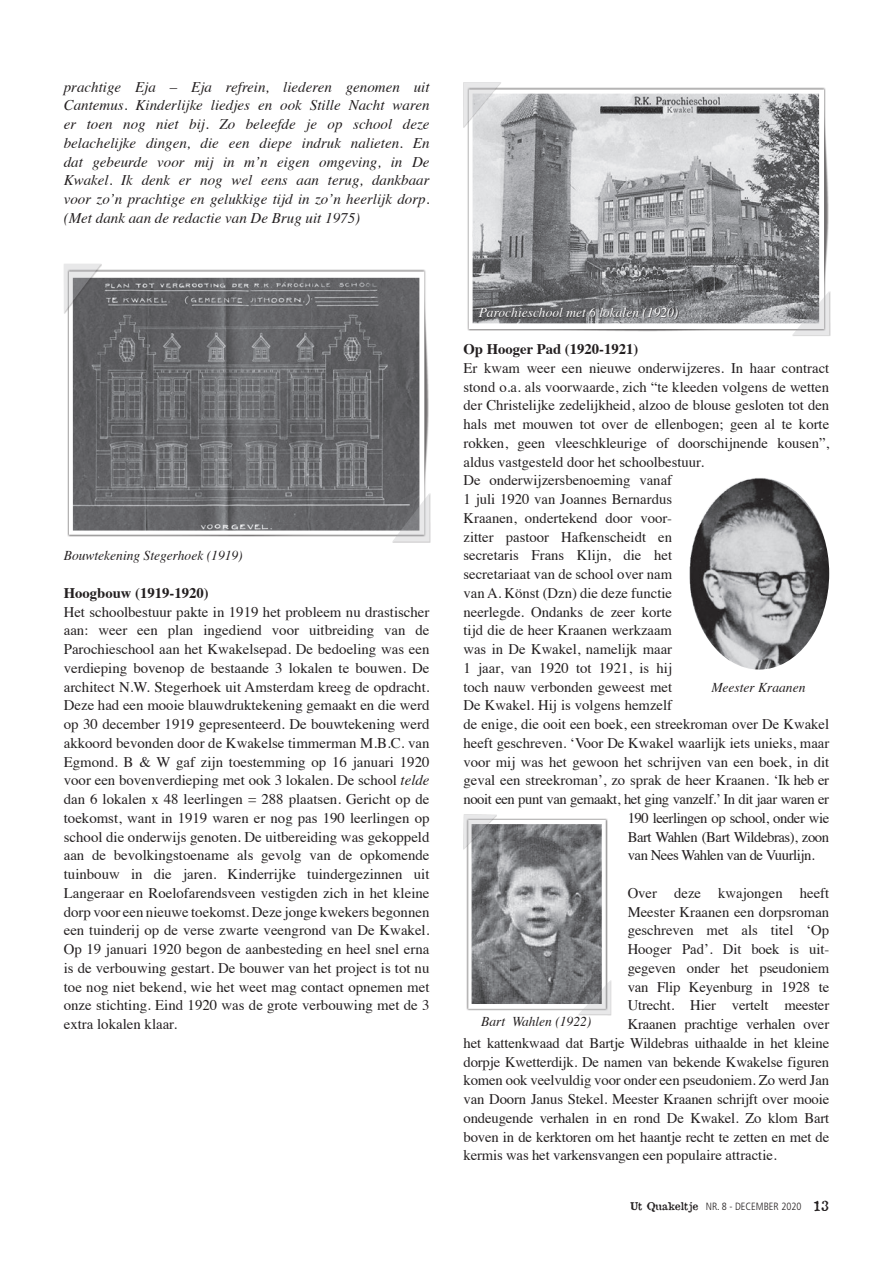
<style>
.page{position:relative;width:893px;height:1263px;background:#fff}
.page>*{position:absolute;margin:0;border:0;box-sizing:border-box;transform-origin:0 0}
.Standaard{font:14.7px/18.8px "Times";color:#231f20;text-align:justify}
.Standaard-2{font:italic 14.7px/18.8px "Times";color:#231f20;text-align:justify}
.Standaard-3{font:14.7px "Times";letter-spacing:-.03em;color:#231f20}
.Standaard-4{font:700 14.7px "Times";color:#231f20}
.Standaard-5{font:italic 13.5px "Times";color:#231f20}
.Standaard-6{font:italic 13.5px "Times";color:#fff}
.t1{font:300 condensed 10.5px "Frutiger LT Std";color:#231f20}
.s1{font-style:italic}
.s2{font-family:"Attic";font-weight:400;font-stretch:normal}
.s3{font-family:"Attic";font-weight:400;font-stretch:normal;font-size:13.5px}
</style>
<div class="page">
<div style="left:67px;top:269px;width:359px;height:268px;background:#231f20;opacity:.75"></div>
<svg style="left:69px;top:271px;width:355px;height:264px"></svg>
<img style="left:73px;top:278px;width:346px;height:252px">
<div style="left:64px;top:264px;width:38px;height:50px;background:#231f20;opacity:.75"></div>
<svg style="left:64px;top:264px;width:37px;height:49px;background:#9c9c9e"></svg>
<div style="left:392px;top:493px;width:39px;height:50px;background:#d9d9da"></div>
<svg style="left:392px;top:493px;width:37px;height:49px"></svg>
<div style="left:467px;top:87px;width:359px;height:244px;background:#231f20;opacity:.75"></div>
<svg style="left:469px;top:89px;width:355px;height:240px"></svg>
<img style="left:473px;top:94px;width:346px;height:229px">
<div style="left:463px;top:82px;width:39px;height:46px;background:#231f20;opacity:.75"></div>
<svg style="left:463px;top:82px;width:38px;height:45px;background:#dddddf"></svg>
<div style="left:792px;top:291px;width:38px;height:45px;background:#d3d3d3"></div>
<svg style="left:792px;top:291px;width:37px;height:44px;background:#acadaf"></svg>
<img style="left:689px;top:478px;width:140px;height:191px">
<div style="left:578px;top:980px;width:34px;height:36px;background:#d7d6d7"></div>
<svg style="left:463px;top:814px;width:148px;height:200px;background:#98999c"></svg>
<div style="left:479px;top:308px;width:199px;height:12px;background:#231f20;opacity:.75"></div>
<p class="Standaard-2" style="left:64px;top:76px;width:367px">prachtige Eja – Eja refrein, liederen genomen uit Cantemus. Kinderlijke liedjes en ook Stille Nacht waren er toen nog niet bij. Zo beleefde je op school deze belachelijke dingen, die een diepe indruk nalieten. En dat gebeurde voor mij in m’n eigen omgeving, in De Kwakel. Ik denk er nog wel eens aan terug, dankbaar voor zo’n prachtige en gelukkige tijd in zo’n heerlijk dorp. (Met dank aan de redactie van De Brug uit 1975)</p>
<p class="Standaard-5" style="left:64px;top:544px;width:180px">Bouwtekening Stegerhoek (1919)</p>
<p class="Standaard-4" style="left:64px;top:579px;width:146px">Hoogbouw (1919-1920)</p>
<p class="Standaard" style="left:64px;top:601px;width:367px">Het schoolbestuur pakte in 1919 het probleem nu drastischer aan: weer een plan ingediend voor uitbreiding van de Parochieschool aan het Kwakelsepad. De bedoeling was een verdieping bovenop de bestaande 3 lokalen te bouwen. De architect N.W. Stegerhoek uit Amsterdam kreeg de opdracht.<br>Deze had een mooie blauwdruktekening gemaakt en die werd op 30 december 1919 gepresenteerd. De bouwtekening werd akkoord bevonden door de Kwakelse timmerman M.B.C. van Egmond. B &amp; W gaf zijn toestemming op 16 januari 1920 voor een bovenverdieping met ook 3 lokalen. De school <span class="s1">telde </span>dan 6 lokalen x 48 leerlingen = 288 plaatsen. Gericht op de toekomst, want in 1919 waren er nog pas 190 leerlingen op school die onderwijs genoten. De uitbereiding was gekoppeld aan de bevolkingstoename als gevolg van de opkomende tuinbouw in die jaren. Kinderrijke tuindergezinnen uit Langeraar en Roelofarendsveen vestigden zich in het kleine dorp voor een nieuwe toekomst. Deze jonge kwekers begonnen een tuinderij op de verse zwarte veengrond van De Kwakel.<br>Op 19 januari 1920 begon de aanbesteding en heel snel erna is de verbouwing gestart. De bouwer van het project is tot nu toe nog niet bekend, wie het weet mag contact opnemen met onze stichting. Eind 1920 was de grote verbouwing met de 3 extra lokalen klaar.</p>
<p class="Standaard-6" style="left:479px;top:300px;width:201px">Parochieschool met 6 lokalen (1920)</p>
<p class="Standaard-4" style="left:463px;top:335px;width:176px">Op Hooger Pad (1920-1921)</p>
<p class="Standaard" style="left:463px;top:357px;width:367px">Er kwam weer een nieuwe onderwijzeres. In haar contract stond o.a. als voorwaarde, zich “te kleeden volgens de wetten der Christelijke zedelijkheid, alzoo de blouse gesloten tot den hals met mouwen tot over de ellenbogen; geen al te korte rokken, geen vleeschkleurige of doorschijnende kousen”, aldus vastgesteld door het schoolbestuur.</p>
<p class="Standaard" style="left:463px;top:470px;width:210px">De onderwijzersbenoeming vanaf</p>
<p class="Standaard" style="left:463px;top:488px;width:210px">1 juli 1920 van Joannes Bernardus</p>
<p class="Standaard" style="left:463px;top:507px;width:210px">Kraanen, ondertekend door voor-</p>
<p class="Standaard" style="left:463px;top:526px;width:210px">zitter pastoor Hafkenscheidt en</p>
<p class="Standaard" style="left:463px;top:545px;width:210px">secretaris Frans Klijn, die het</p>
<p class="Standaard" style="left:463px;top:563px;width:210px">secretariaat van de school over nam</p>
<p class="Standaard" style="left:463px;top:582px;width:210px">van A. Könst (Dzn) die deze functie</p>
<p class="Standaard" style="left:463px;top:601px;width:210px">neerlegde. Ondanks de zeer korte</p>
<p class="Standaard" style="left:463px;top:620px;width:210px">tijd die de heer Kraanen werkzaam</p>
<p class="Standaard" style="left:463px;top:638px;width:210px">was in De Kwakel, namelijk maar</p>
<p class="Standaard" style="left:463px;top:657px;width:210px">1 jaar, van 1920 tot 1921, is hij</p>
<p class="Standaard" style="left:463px;top:676px;width:210px">toch nauw verbonden geweest met</p>
<p class="Standaard" style="left:463px;top:695px;width:210px">De Kwakel. Hij is volgens hemzelf</p>
<p class="Standaard" style="left:463px;top:713px;width:367px">de enige, die ooit een boek, een streekroman over De Kwakel</p>
<p class="Standaard" style="left:463px;top:732px;width:367px">heeft geschreven. ‘Voor De Kwakel waarlijk iets unieks, maar</p>
<p class="Standaard" style="left:463px;top:751px;width:367px">voor mij was het gewoon het schrijven van een boek, in dit</p>
<p class="Standaard" style="left:463px;top:770px;width:367px">geval een streekroman’, zo sprak de heer Kraanen. ‘Ik heb er</p>
<p class="Standaard-3" style="left:463px;top:785px;width:367px">nooit een punt van gemaakt, het ging vanzelf.’ In dit jaar waren er</p>
<p class="Standaard-3" style="left:628px;top:804px;width:203px">190 leerlingen op school, onder wie</p>
<p class="Standaard-3" style="left:628px;top:823px;width:203px">Bart Wahlen (Bart Wildebras), zoon</p>
<p class="Standaard-3" style="left:628px;top:842px;width:189px">van Nees Wahlen van de Vuurlijn.</p>
<p class="Standaard" style="left:628px;top:882px;width:203px">Over deze kwajongen heeft</p>
<p class="Standaard" style="left:628px;top:901px;width:203px">Meester Kraanen een dorpsroman</p>
<p class="Standaard" style="left:628px;top:920px;width:203px">geschreven met als titel ‘Op</p>
<p class="Standaard" style="left:628px;top:938px;width:203px">Hooger Pad’. Dit boek is uit-</p>
<p class="Standaard" style="left:628px;top:957px;width:203px">gegeven onder het pseudoniem</p>
<p class="Standaard" style="left:628px;top:976px;width:203px">van Flip Keyenburg in 1928 te</p>
<p class="Standaard" style="left:628px;top:995px;width:203px">Utrecht. Hier vertelt meester</p>
<p class="Standaard" style="left:628px;top:1013px;width:203px">Kraanen prachtige verhalen over</p>
<p class="Standaard" style="left:463px;top:1032px;width:367px">het kattenkwaad dat Bartje Wildebras uithaalde in het kleine</p>
<p class="Standaard" style="left:463px;top:1051px;width:367px">dorpje Kwetterdijk. De namen van bekende Kwakelse figuren</p>
<p class="Standaard" style="left:463px;top:1070px;width:367px">komen ook veelvuldig voor onder een pseudoniem. Zo werd Jan</p>
<p class="Standaard" style="left:463px;top:1088px;width:367px">van Doorn Janus Stekel. Meester Kraanen schrijft over mooie</p>
<p class="Standaard" style="left:463px;top:1107px;width:367px">ondeugende verhalen in en rond De Kwakel. Zo klom Bart</p>
<p class="Standaard" style="left:463px;top:1126px;width:367px">boven in de kerktoren om het haantje recht te zetten en met de</p>
<p class="Standaard" style="left:463px;top:1145px;width:315px">kermis was het varkensvangen een populaire attractie.</p>
<p class="Standaard-5" style="left:711px;top:675px;width:96px">Meester Kraanen</p>
<p class="Standaard-5" style="left:481px;top:1010px;width:112px">Bart Wahlen (1922)</p>
<p class="t1" style="left:630px;top:1201px;width:200px"><span class="s2">Ut Quakeltje</span> NR. 8 - DECEMBER 2020 <span class="s3">13</span></p>
</div>
